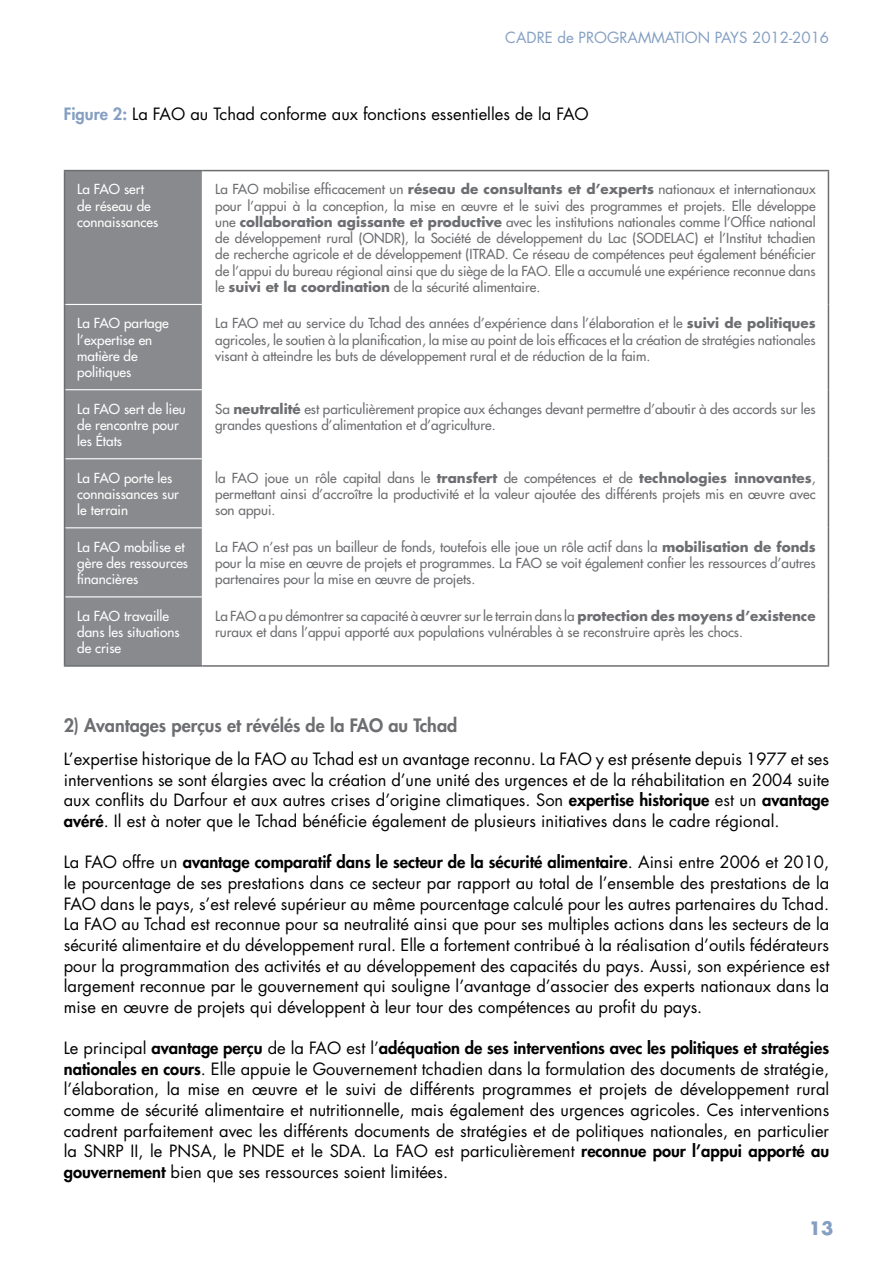
<style>
.page{position:relative;width:893px;height:1263px;background:#fff}
.page>*{position:absolute;margin:0;border:0;box-sizing:border-box;transform-origin:0 0}
.t1{font:800 18px "Futura Std";color:#6d6e71}
.t2{font:700 18px "Futura Std";color:#849fc2}
.t3{font:16.5px/20.7px "Futura Std";color:#000;text-align:justify}
.t4{font:15px "Futura Std";color:#849fc2}
.t5{font:500 13.5px/16.2px "Futura Std";color:#6d6e71;text-align:justify}
.t6{font:500 13.5px/16.2px "Futura Std";color:#fff}
.s1{font-weight:800;color:#849fc2}
.s2{font-weight:700}
.s3{font-weight:800}
</style>
<div class="page">
<div style="left:65px;top:171px;width:137px;height:494px;background:#888a8d"></div>
<hr style="left:65px;top:304px;width:137px;height:1px;background:#fff">
<hr style="left:65px;top:389px;width:137px;height:1px;background:#fff">
<hr style="left:65px;top:458px;width:137px;height:1px;background:#fff">
<hr style="left:65px;top:527px;width:137px;height:1px;background:#fff">
<hr style="left:65px;top:596px;width:137px;height:1px;background:#fff">
<hr style="left:64px;top:170px;width:138px;height:1px;background:#6d6e71">
<hr style="left:64px;top:171px;width:1px;height:133px;background:#6d6e71">
<hr style="left:202px;top:170px;width:627px;height:1px;background:#6d6e71">
<hr style="left:828px;top:171px;width:1px;height:133px;background:#6d6e71">
<hr style="left:64px;top:304px;width:1px;height:86px;background:#6d6e71">
<hr style="left:828px;top:304px;width:1px;height:86px;background:#6d6e71">
<hr style="left:64px;top:390px;width:1px;height:69px;background:#6d6e71">
<hr style="left:828px;top:390px;width:1px;height:69px;background:#6d6e71">
<hr style="left:64px;top:459px;width:1px;height:69px;background:#6d6e71">
<hr style="left:828px;top:459px;width:1px;height:69px;background:#6d6e71">
<hr style="left:64px;top:528px;width:1px;height:69px;background:#6d6e71">
<hr style="left:828px;top:528px;width:1px;height:69px;background:#6d6e71">
<hr style="left:64px;top:597px;width:1px;height:68px;background:#6d6e71">
<hr style="left:828px;top:597px;width:1px;height:68px;background:#6d6e71">
<hr style="left:64px;top:665px;width:138px;height:2px;background:#6d6e71">
<hr style="left:202px;top:665px;width:627px;height:2px;background:#6d6e71">
<p class="t4" style="left:505px;top:27px;width:325px">CADRE de PROGRAMMATION PAYS 2012-2016</p>
<p class="t3" style="left:64px;top:104px;width:527px"><span class="s1">Figure 2:</span> La FAO au Tchad conforme aux fonctions essentielles de la FAO</p>
<p class="t6" style="left:77px;top:181px;width:82px">La FAO sert de réseau de connaissances</p>
<p class="t5" style="left:215px;top:181px;width:602px">La FAO mobilise efficacement un <span class="s2">réseau de consultants et d’experts</span> nationaux et internationaux pour l’appui à la conception, la mise en œuvre et le suivi des programmes et projets. Elle développe une <span class="s2">collaboration agissante et productive</span> avec les institutions nationales comme l’Office national de développement rural (ONDR), la Société de développement du Lac (SODELAC) et l’Institut tchadien de recherche agricole et de développement (ITRAD. Ce réseau de compétences peut également bénéficier de l’appui du bureau régional ainsi que du siège de la FAO. Elle a accumulé une expérience reconnue dans le <span class="s2">suivi et la coordination</span> de la sécurité alimentaire.</p>
<p class="t6" style="left:77px;top:315px;width:93px">La FAO partage l’expertise en matière de politiques</p>
<p class="t5" style="left:215px;top:315px;width:602px">La FAO met au service du Tchad des années d’expérience dans l’élaboration et le <span class="s2">suivi de politiques </span>agricoles, le soutien à la planification, la mise au point de lois efficaces et la création de stratégies nationales visant à atteindre les buts de développement rural et de réduction de la faim.</p>
<p class="t6" style="left:77px;top:401px;width:110px">La FAO sert de lieu de rencontre pour les États</p>
<p class="t5" style="left:215px;top:401px;width:602px">Sa <span class="s2">neutralité</span> est particulièrement propice aux échanges devant permettre d’aboutir à des accords sur les grandes questions d’alimentation et d’agriculture.</p>
<p class="t6" style="left:77px;top:470px;width:103px">La FAO porte les connaissances sur le terrain</p>
<p class="t5" style="left:215px;top:470px;width:602px">la FAO joue un rôle capital dans le <span class="s2">transfert</span> de compétences et de <span class="s2">technologies innovantes</span>, permettant ainsi d’accroître la productivité et la valeur ajoutée des différents projets mis en œuvre avec son appui.</p>
<p class="t6" style="left:77px;top:539px;width:112px">La FAO mobilise et gère des ressources financières</p>
<p class="t5" style="left:215px;top:539px;width:602px">La FAO n’est pas un bailleur de fonds, toutefois elle joue un rôle actif dans la <span class="s2">mobilisation de fonds </span>pour la mise en œuvre de projets et programmes. La FAO se voit également confier les ressources d’autres partenaires pour la mise en œuvre de projets.</p>
<p class="t6" style="left:77px;top:608px;width:104px">La FAO travaille dans les situations de crise</p>
<p class="t5" style="left:215px;top:608px;width:602px">La FAO a pu démontrer sa capacité à œuvrer sur le terrain dans la <span class="s2">protection des moyens d’existence </span>ruraux et dans l’appui apporté aux populations vulnérables à se reconstruire après les chocs.</p>
<p class="t1" style="left:64px;top:714px;width:395px">2) Avantages perçus et révélés de la FAO au Tchad</p>
<p class="t3" style="left:64px;top:749px;width:767px">L’expertise historique de la FAO au Tchad est un avantage reconnu. La FAO y est présente depuis 1977 et ses interventions se sont élargies avec la création d’une unité des urgences et de la réhabilitation en 2004 suite aux conflits du Darfour et aux autres crises d’origine climatiques. Son <span class="s3">expertise historique</span> est un <span class="s3">avantage avéré</span>. Il est à noter que le Tchad bénéficie également de plusieurs initiatives dans le cadre régional.</p>
<p class="t3" style="left:64px;top:852px;width:767px">La FAO offre un <span class="s3">avantage comparatif dans le secteur de la sécurité alimentaire</span>. Ainsi entre 2006 et 2010, le pourcentage de ses prestations dans ce secteur par rapport au total de l’ensemble des prestations de la FAO dans le pays, s’est relevé supérieur au même pourcentage calculé pour les autres partenaires du Tchad.<br>La FAO au Tchad est reconnue pour sa neutralité ainsi que pour ses multiples actions dans les secteurs de la sécurité alimentaire et du développement rural. Elle a fortement contribué à la réalisation d’outils fédérateurs pour la programmation des activités et au développement des capacités du pays. Aussi, son expérience est largement reconnue par le gouvernement qui souligne l’avantage d’associer des experts nationaux dans la mise en œuvre de projets qui développent à leur tour des compétences au profit du pays.</p>
<p class="t3" style="left:64px;top:1038px;width:767px">Le principal <span class="s3">avantage perçu</span> de la FAO est l’<span class="s3">adéquation de ses interventions avec les politiques et stratégies nationales en cours</span>. Elle appuie le Gouvernement tchadien dans la formulation des documents de stratégie, l’élaboration, la mise en œuvre et le suivi de différents programmes et projets de développement rural comme de sécurité alimentaire et nutritionnelle, mais également des urgences agricoles. Ces interventions cadrent parfaitement avec les différents documents de stratégies et de politiques nationales, en particulier la SNRP II, le PNSA, le PNDE et le SDA. La FAO est particulièrement <span class="s3">reconnue pour l’appui apporté au gouvernement</span> bien que ses ressources soient limitées.</p>
<p class="t2" style="left:809px;top:1216px;width:26px">13</p>
</div>
